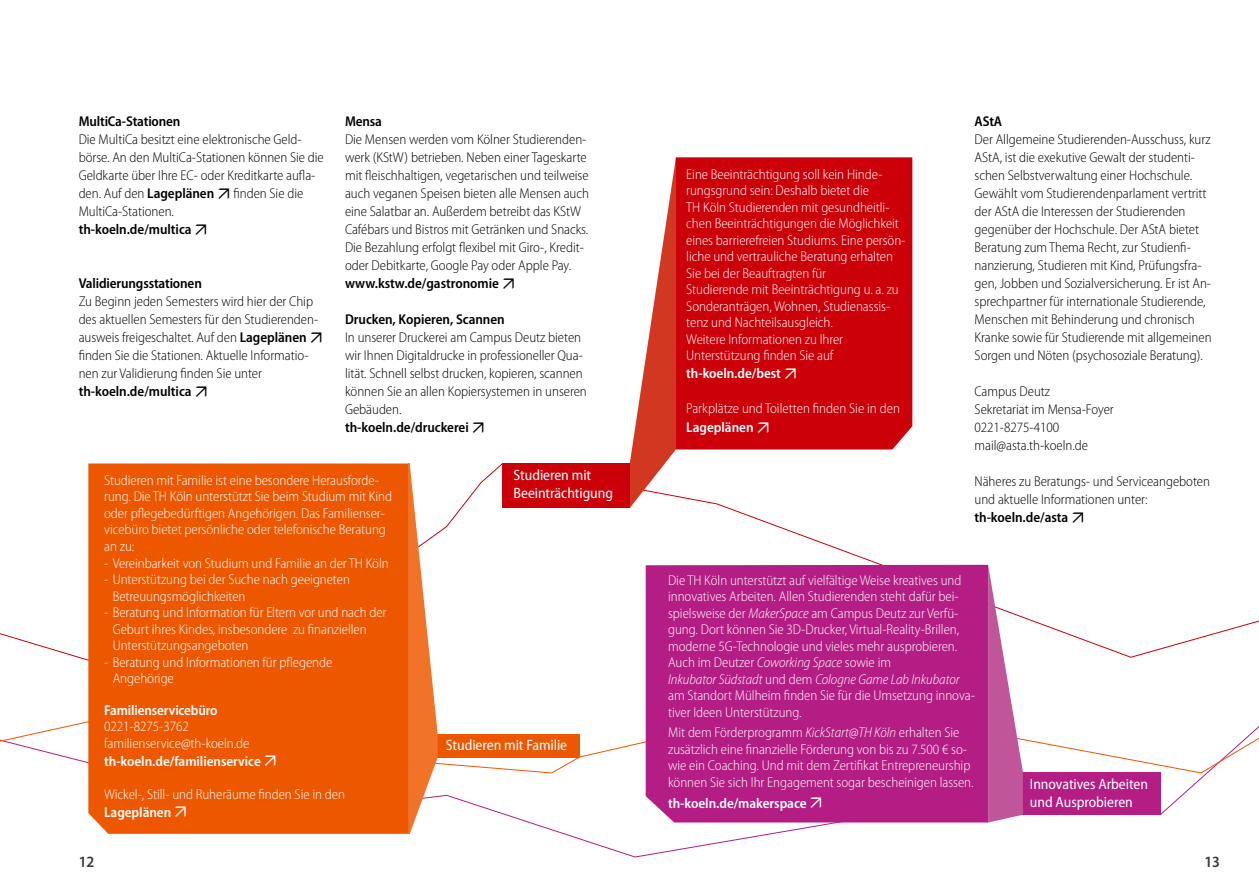
<style>
.page{position:relative;width:1259px;height:893px;background:#fff}
.page>*{position:absolute;margin:0;border:0;box-sizing:border-box;transform-origin:0 0}
.t1{font:600 semi-condensed 15.75px "Myriad Pro";color:#383937}
.t2{font:semi-condensed 15px/18px "Myriad Pro";letter-spacing:-.005em;color:#fff}
.t3{font:300 semi-condensed 14.25px/16.5px "Myriad Pro";letter-spacing:-.005em;color:#fff}
.t4{font:300 semi-condensed 14.25px/18px "Myriad Pro";letter-spacing:-.005em;color:#000}
.t5{font:600 semi-condensed 14.25px "Myriad Pro";letter-spacing:-.005em;color:#000}
.t6{font:600 semi-condensed 14.25px "Myriad Pro";letter-spacing:-.005em;color:#fff}
.s1{font-weight:600}
.s2{font-style:italic}
</style>
<div class="page">
<svg style="left:439px;top:774px;width:768px;height:84px"></svg>
<svg style="left:0;top:463px;width:1259px;height:198px"></svg>
<svg style="left:0;top:721px;width:1259px;height:53px"></svg>
<div style="left:676px;top:157px;width:236px;height:292px;background:#cb0008"></div>
<svg style="left:630px;top:157px;width:46px;height:351px"></svg>
<svg style="left:88px;top:463px;width:319px;height:371px;background:#ed5b07"></svg>
<div style="left:437px;top:734px;width:142px;height:23px;background:#ed5700"></div>
<div style="left:502px;top:463px;width:128px;height:45px;background:#cb0008"></div>
<svg style="left:407px;top:463px;width:32px;height:371px"></svg>
<div style="left:645px;top:565px;width:343px;height:257px;background:#b41d84"></div>
<div style="left:1022px;top:772px;width:138px;height:43px;background:#b41d84"></div>
<svg style="left:988px;top:565px;width:35px;height:257px"></svg>
<svg style="left:1072px;top:512px;width:11px;height:10px"></svg>
<svg style="left:785px;top:368px;width:10px;height:10px"></svg>
<svg style="left:758px;top:422px;width:10px;height:10px"></svg>
<svg style="left:265px;top:755px;width:11px;height:11px"></svg>
<svg style="left:175px;top:806px;width:11px;height:11px"></svg>
<svg style="left:810px;top:797px;width:11px;height:11px"></svg>
<p class="t5" style="left:79px;top:113px;width:103px">MultiCa-Stationen</p>
<p class="t4" style="left:79px;top:131px;width:247px">Die MultiCa besitzt eine elektronische Geld&shy;börse. An den MultiCa-Stationen können Sie die Geldkarte über Ihre EC- oder Kreditkarte aufla&shy;den. Auf den <span class="s1">Lageplänen</span></p>
<p class="t4" style="left:233px;top:185px;width:71px">finden Sie die</p>
<p class="t4" style="left:79px;top:203px;width:97px">MultiCa-Stationen.</p>
<p class="t5" style="left:79px;top:221px;width:114px">th-koeln.de/multica</p>
<p class="t5" style="left:79px;top:275px;width:125px">Validierungsstationen</p>
<p class="t4" style="left:79px;top:293px;width:241px">Zu Beginn jeden Semesters wird hier der Chip des aktuellen Semesters für den Studierenden&shy;ausweis freigeschaltet. Auf den <span class="s1">Lageplänen </span>finden Sie die Stationen. Aktuelle Informatio&shy;nen zur Validierung finden Sie unter</p>
<p class="t5" style="left:79px;top:383px;width:114px">th-koeln.de/multica</p>
<p class="t5" style="left:345px;top:113px;width:38px">Mensa</p>
<p class="t4" style="left:345px;top:131px;width:245px">Die Mensen werden vom Kölner Studierenden&shy;werk (KStW) betrieben. Neben einer Tageskarte mit fleischhaltigen, vegetarischen und teilweise auch veganen Speisen bieten alle Mensen auch eine Salatbar an. Außerdem betreibt das KStW Cafébars und Bistros mit Getränken und Snacks.<br>Die Bezahlung erfolgt flexibel mit Giro-, Kredit&shy;oder Debitkarte, Google Pay oder Apple Pay.</p>
<p class="t5" style="left:345px;top:275px;width:155px">www.kstw.de/gastronomie</p>
<p class="t5" style="left:345px;top:311px;width:161px">Drucken, Kopieren, Scannen</p>
<p class="t4" style="left:345px;top:329px;width:243px">In unserer Druckerei am Campus Deutz bieten wir Ihnen Digitaldrucke in professioneller Qua&shy;lität. Schnell selbst drucken, kopieren, scannen können Sie an allen Kopiersystemen in unseren Gebäuden.</p>
<p class="t5" style="left:345px;top:419px;width:125px">th-koeln.de/druckerei</p>
<p class="t3" style="left:104px;top:472px;width:289px">Studieren mit Familie ist eine besondere Herausforde&shy;rung. Die TH Köln unterstützt Sie beim Studium mit Kind oder pflegebedürftigen Angehörigen. Das Familienser&shy;vicebüro bietet persönliche oder telefonische Beratung an zu:</p>
<p class="t3" style="left:104px;top:555px;width:286px">- Vereinbarkeit von Studium und Familie an der TH Köln</p>
<p class="t3" style="left:113px;top:571px;width:239px;text-indent:-9px">- Unterstützung bei der Suche nach geeigneten<br>Betreuungsmöglichkeiten</p>
<p class="t3" style="left:113px;top:604px;width:275px;text-indent:-9px">- Beratung und Information für Eltern vor und nach der<br>Geburt ihres Kindes, insbesondere zu finanziellen<br>Unterstützungsangeboten</p>
<p class="t3" style="left:113px;top:654px;width:221px;text-indent:-9px">- Beratung und Informationen für pflegende<br>Angehörige</p>
<p class="t6" style="left:104px;top:702px;width:115px">Familienservicebüro</p>
<p class="t3" style="left:104px;top:718px;width:147px">0221-8275-3762 familienservice@th-koeln.de</p>
<p class="t6" style="left:104px;top:753px;width:158px">th-koeln.de/familienservice</p>
<p class="t3" style="left:104px;top:786px;width:242px">Wickel-, Still- und Ruheräume finden Sie in den</p>
<p class="t6" style="left:104px;top:804px;width:69px">Lageplänen</p>
<p class="t2" style="left:513px;top:466px;width:101px">Studieren mit<br>Beeinträchtigung</p>
<p class="t2" style="left:446px;top:736px;width:123px">Studieren mit Familie</p>
<p class="t3" style="left:686px;top:166px;width:221px">Eine Beeinträchtigung soll kein Hinde&shy;rungsgrund sein: Deshalb bietet die<br>TH Köln Studierenden mit gesundheitli&shy;chen Beeinträchtigungen die Möglichkeit eines barrierefreien Studiums. Eine persön&shy;liche und vertrauliche Beratung erhalten Sie bei der Beauftragten für<br>Studierende mit Beeinträchtigung u. a. zu Sonderanträgen, Wohnen, Studienassis&shy;tenz und Nachteilsausgleich.<br>Weitere Informationen zu Ihrer Unterstützung finden Sie auf</p>
<p class="t6" style="left:686px;top:366px;width:96px">th-koeln.de/best</p>
<p class="t3" style="left:686px;top:401px;width:215px">Parkplätze und Toiletten finden Sie in den</p>
<p class="t6" style="left:686px;top:420px;width:69px">Lageplänen</p>
<p class="t5" style="left:974px;top:113px;width:29px">AStA</p>
<p class="t4" style="left:974px;top:131px;width:238px">Der Allgemeine Studierenden-Ausschuss, kurz AStA, ist die exekutive Gewalt der studenti&shy;schen Selbstverwaltung einer Hochschule.<br>Gewählt vom Studierendenparlament vertritt der AStA die Interessen der Studierenden gegenüber der Hochschule. Der AStA bietet Beratung zum Thema Recht, zur Studienfi&shy;nanzierung, Studieren mit Kind, Prüfungsfra&shy;gen, Jobben und Sozialversicherung. Er ist An&shy;sprechpartner für internationale Studierende, Menschen mit Behinderung und chronisch Kranke sowie für Studierende mit allgemeinen Sorgen und Nöten (psychosoziale Beratung).</p>
<p class="t4" style="left:974px;top:383px;width:141px">Campus Deutz<br>Sekretariat im Mensa-Foyer<br>0221-8275-4100 mail@asta.th-koeln.de</p>
<p class="t4" style="left:974px;top:473px;width:237px">Näheres zu Beratungs- und Serviceangeboten und aktuelle Informationen unter:</p>
<p class="t5" style="left:974px;top:509px;width:95px">th-koeln.de/asta</p>
<p class="t3" style="left:668px;top:572px;width:308px">Die TH Köln unterstützt auf vielfältige Weise kreatives und innovatives Arbeiten. Allen Studierenden steht dafür bei&shy;spielsweise der <span class="s2">MakerSpace</span> am Campus Deutz zur Verfü&shy;gung. Dort können Sie 3D-Drucker, Virtual-Reality-Brillen, moderne 5G-Technologie und vieles mehr ausprobieren.<br>Auch im Deutzer <span class="s2">Coworking Space</span> sowie im<br><span class="s2">Inkubator Südstadt</span> und dem <span class="s2">Cologne Game Lab Inkubator </span>am Standort Mülheim finden Sie für die Umsetzung innova&shy;tiver Ideen Unterstützung.</p>
<p class="t3" style="left:668px;top:725px;width:307px">Mit dem Förderprogramm <span class="s2">KickStart@TH Köln</span> erhalten Sie zusätzlich eine finanzielle Förderung von bis zu 7.500 € so&shy;wie ein Coaching. Und mit dem Zertifikat Entrepreneurship können Sie sich Ihr Engagement sogar bescheinigen lassen.</p>
<p class="t6" style="left:668px;top:795px;width:140px">th-koeln.de/makerspace</p>
<p class="t2" style="left:1030px;top:775px;width:120px">Innovatives Arbeiten und Ausprobieren</p>
<p class="t1" style="left:79px;top:853px;width:17px">12</p>
<p class="t1" style="left:1204px;top:853px;width:17px">13</p>
</div>
